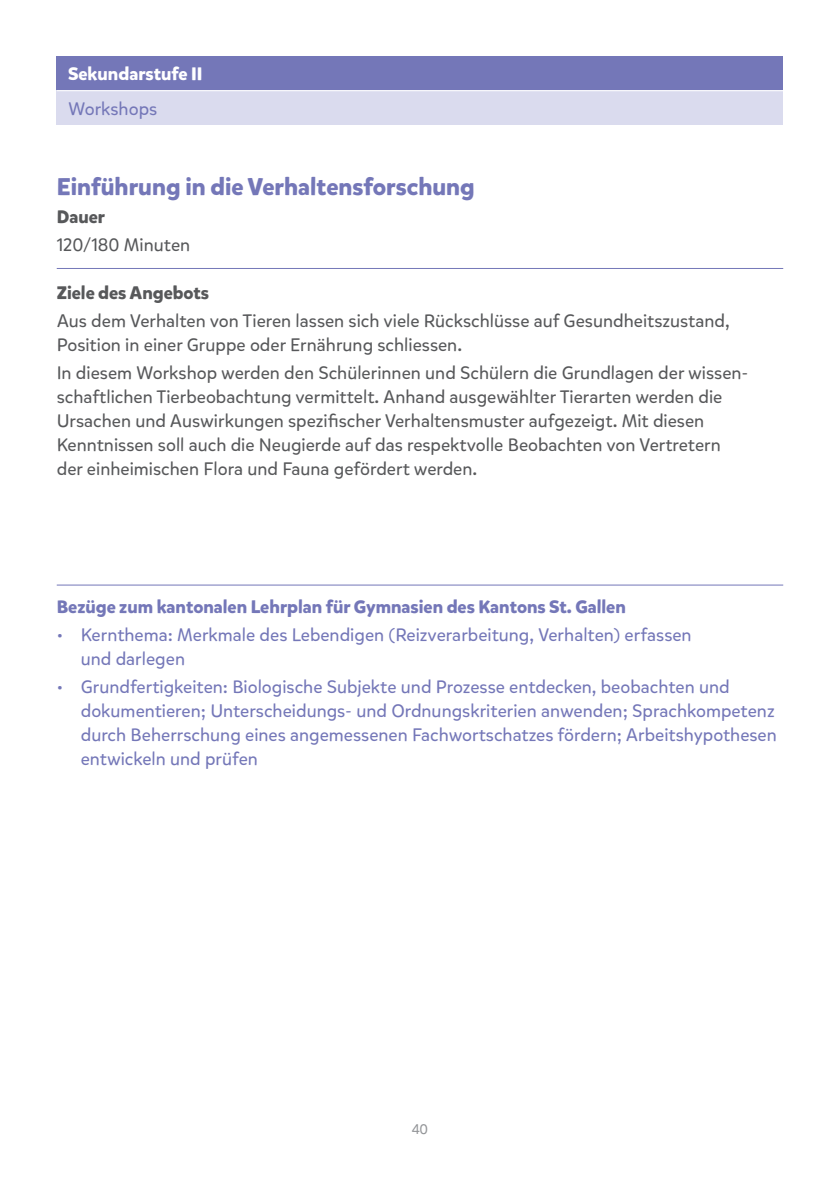
<style>
.page{position:relative;width:840px;height:1191px;background:#fff}
.page>*{position:absolute;margin:0;border:0;box-sizing:border-box;transform-origin:0 0}
.t1{font:700 24px "Mikado";color:#7477b8}
.t2{font:18px/24px "Mikado";color:#57585a}
.t3{font:18px/24px "Mikado";color:#7477b8}
.t4{font:700 18px "Mikado";color:#7477b8}
.t5{font:700 18px "Mikado";color:#57585a}
.t6{font:700 18px "Mikado";color:#fff}
.t7{font:14px "Mikado";color:#939598}
</style>
<div class="page">
<div style="left:57px;top:57px;width:725px;height:34px;background:#7477b8"></div>
<div style="left:57px;top:91px;width:725px;height:34px;background:#dadbee"></div>
<hr style="left:57px;top:90px;width:725px;height:1px;background:#fff">
<hr style="left:57px;top:584px;width:725px;height:1px;background:#7477b8">
<hr style="left:57px;top:268px;width:725px;height:1px;background:#7477b8">
<p class="t6" style="left:68px;top:63px;width:136px">Sekundarstufe II</p>
<p class="t3" style="left:68px;top:97px;width:91px">Workshops</p>
<h1 class="t1" style="left:57px;top:172px;width:419px">Einführung in die Verhaltensforschung</h1>
<p class="t5" style="left:57px;top:206px;width:50px">Dauer</p>
<p class="t2" style="left:57px;top:233px;width:135px">120/180 Minuten</p>
<p class="t5" style="left:57px;top:282px;width:154px">Ziele des Angebots</p>
<p class="t2" style="left:57px;top:309px;width:674px">Aus dem Verhalten von Tieren lassen sich viele Rückschlüsse auf Gesundheitszustand,<br>Position in einer Gruppe oder Ernährung schliessen.</p>
<p class="t2" style="left:57px;top:361px;width:692px">In diesem Workshop werden den Schülerinnen und Schülern die Grundlagen der wissen&shy;schaftlichen Tierbeobachtung vermittelt. Anhand ausgewählter Tierarten werden die Ursachen und Auswirkungen spezifischer Verhaltensmuster aufgezeigt. Mit diesen Kenntnissen soll auch die Neugierde auf das respektvolle Beobachten von Vertretern der einheimischen Flora und Fauna gefördert werden.</p>
<p class="t4" style="left:57px;top:595px;width:570px">Bezüge zum kantonalen Lehrplan für Gymnasien des Kantons St. Gallen</p>
<p class="t3" style="left:81px;top:623px;width:612px;text-indent:-24px">• Kernthema: Merkmale des Lebendigen (Reizverarbeitung, Verhalten) erfassen und darlegen</p>
<p class="t3" style="left:81px;top:675px;width:697px;text-indent:-24px">• Grundfertigkeiten: Biologische Subjekte und Prozesse entdecken, beobachten und dokumentieren; Unterscheidungs- und Ordnungskriterien anwenden; Sprachkompetenz durch Beherrschung eines angemessenen Fachwortschatzes fördern; Arbeitshypothesen entwickeln und prüfen</p>
<p class="t7" style="left:411px;top:1121px;width:18px">40</p>
</div>
